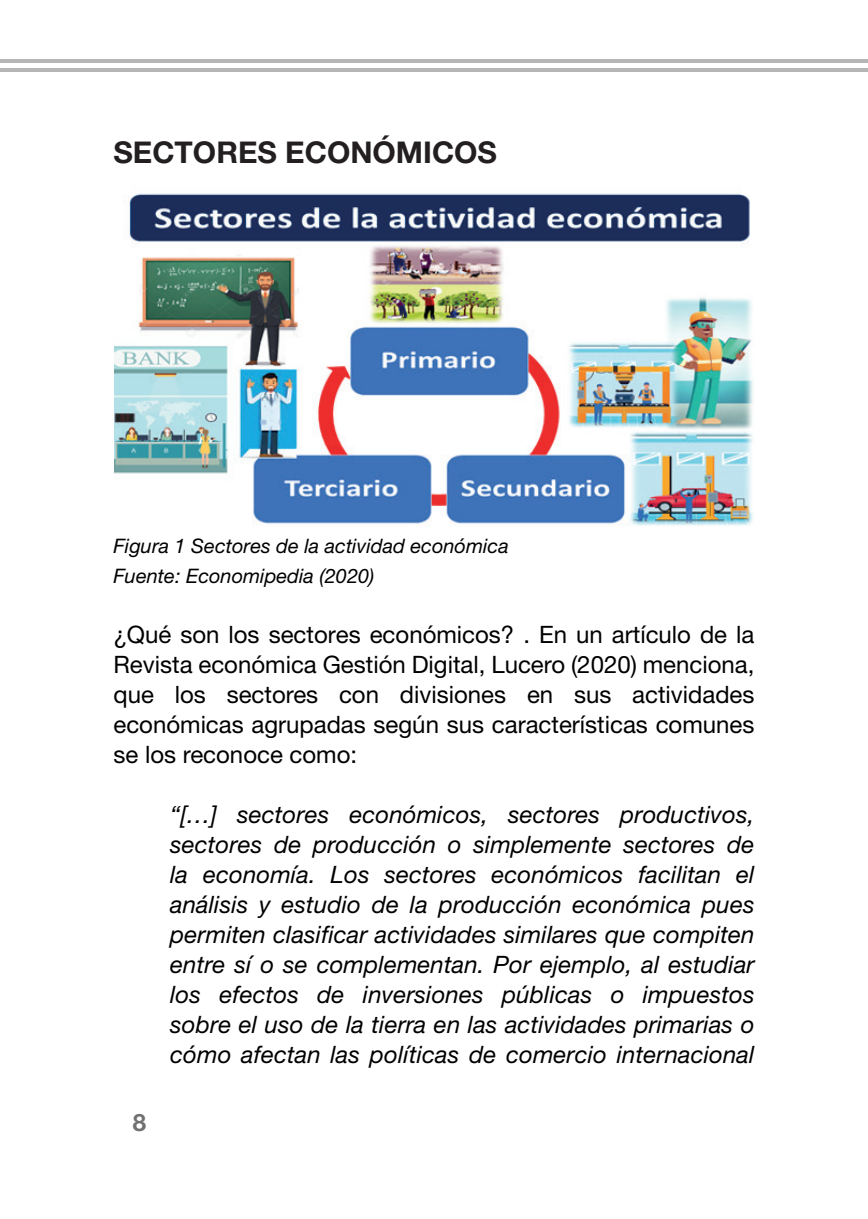
<style>
.page{position:relative;width:868px;height:1219px;background:#fff}
.page>*{position:absolute;margin:0;border:0;box-sizing:border-box;transform-origin:0 0}
.t1{font:700 30px "Helvetica Neue LT Std";color:#231f20}
.t2{font:italic 24px/30px "Helvetica Neue LT Std";letter-spacing:.005em;color:#000001;text-align:justify}
.t3{font:24px/30px "Helvetica Neue LT Std";color:#000001;text-align:justify}
.t4{font:700 24px "Helvetica Neue LT Std";color:#717071}
.t5{font:italic 20px/30px "Helvetica Neue LT Std";color:#000001}
</style>
<div class="page">
<hr style="left:0;top:59px;width:867px;height:3px;background:#717071">
<hr style="left:0;top:69px;width:867px;height:3px;background:#717071">
<img style="left:114px;top:193px;width:639px;height:333px">
<p class="t1" style="left:113px;top:134px;width:385px">SECTORES ECONÓMICOS</p>
<p class="t5" style="left:113px;top:531px;width:396px">Figura 1 Sectores de la actividad económica<br>Fuente: Economipedia (2020)</p>
<p class="t3" style="left:113px;top:619px;width:642px">¿Qué son los sectores económicos? . En un artículo de la Revista económica Gestión Digital, Lucero (2020) menciona, que los sectores con divisiones en sus actividades económicas agrupadas según sus características comunes se los reconoce como:</p>
<p class="t4" style="left:133px;top:1107px;width:15px">8</p>
<p class="t2" style="left:170px;top:799px;width:586px">“[…] sectores económicos, sectores productivos, sectores de producción o simplemente sectores de la economía. Los sectores económicos facilitan el análisis y estudio de la producción económica pues permiten clasificar actividades similares que compiten entre sí o se complementan. Por ejemplo, al estudiar los efectos de inversiones públicas o impuestos sobre el uso de la tierra en las actividades primarias o cómo afectan las políticas de comercio internacional</p>
</div>
